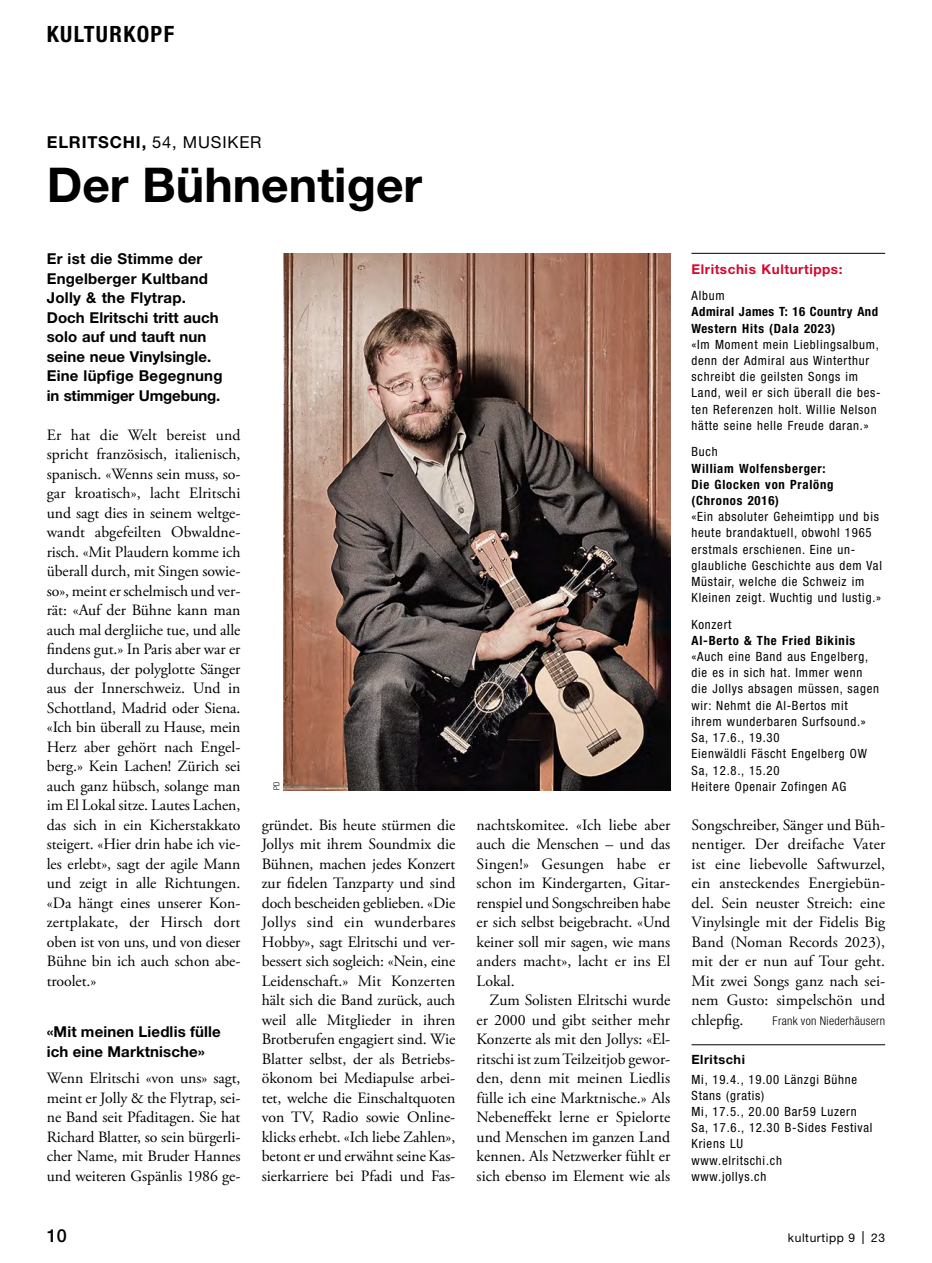
<style>
.page{position:relative;width:932px;height:1263px;background:#fff}
.page>*{position:absolute;margin:0;border:0;box-sizing:border-box;transform-origin:0 0}
._200_KU_Titel_Artike{font:700 48px "Helvetica Neue LT Std";color:#000}
._010_KU_Rubriktitel{font:700 condensed 22.5px "Helvetica Neue LT Std";letter-spacing:.06em;color:#000}
._001_KU_Pagina{font:500 18px "Helvetica Neue LT Std";color:#000}
._020_KU_Dachzeile_Ar{font:700 16.5px "Helvetica Neue LT Std";letter-spacing:.05em;color:#000}
._050_KU_Lauftext_10{font:15.75px/19.5px "Adobe Garamond Pro";letter-spacing:-.005em;color:#000;text-align:justify}
._052_KU_Lauftext_Ein{font:15.75px/19.5px "Adobe Garamond Pro";color:#000;text-align:justify}
._040_KU_Vorspann_1-s{font:700 15px/19.5px "Helvetica Neue LT Std";letter-spacing:.005em;color:#000}
._250_KU_Zwischentite{font:700 15px/19.5px "Helvetica Neue LT Std";letter-spacing:.01em;color:#000}
._063_KU_Kasten_Titel{font:700 13.5px "Helvetica Neue LT Std";letter-spacing:.04em;color:#d5072d}
._066_KU_Kasten_Text{font:condensed 12.75px/16.2px "Helvetica Neue LT Std";letter-spacing:.06em;color:#000}
._063_KU_Kasten_Titel-2{font:700 12.75px "Helvetica Neue LT Std";letter-spacing:.04em;color:#000}
._052_KU_Lauftext_Ein-2{font:300 condensed 12px "Helvetica Neue LT Std";letter-spacing:.025em;color:#000}
._002_KU_Fusszeile{font:12px "Helvetica Neue LT Std";letter-spacing:.05em;color:#000}
._071_KU_Fotobyline_5{font:300 condensed 8.25px "Helvetica Neue LT Std";color:#000}
.s1{font-weight:400}
.s2{font-weight:700}
.s3{font-size:18px}
</style>
<div class="page">
<img style="left:283px;top:253px;width:387px;height:538px">
<hr style="left:691px;top:253px;width:193px;height:1px;background:#000">
<hr style="left:691px;top:1044px;width:193px;height:1px;background:#000">
<p class="_010_KU_Rubriktitel" style="left:47px;top:20px;width:129px">KULTURKOPF</p>
<p class="_020_KU_Dachzeile_Ar" style="left:47px;top:132px;width:216px">ELRITSCHI, <span class="s1">54, MUSIKER</span></p>
<p class="_200_KU_Titel_Artike" style="left:47px;top:155px;width:377px">Der Bühnentiger</p>
<p class="_040_KU_Vorspann_1-s" style="left:47px;top:249px;width:177px">Er ist die Stimme der<br>Engelberger Kultband<br>Jolly &amp; the Flytrap.<br>Doch Elritschi tritt auch solo auf und tauft nun seine neue Vinylsingle.<br>Eine lüpfige Begegnung in stimmiger Umgebung.</p>
<p class="_050_KU_Lauftext_10" style="left:47px;top:425px;width:195px">Er hat die Welt bereist und spricht französisch, italienisch, spanisch. «Wenns sein muss, so&shy;gar kroatisch», lacht Elritschi und sagt dies in seinem weltge&shy;wandt abgefeilten Obwaldne&shy;risch. «Mit Plaudern komme ich überall durch, mit Singen sowie&shy;so», meint er schelmisch und ver&shy;rät: «Auf der Bühne kann man auch mal dergliiche tue, und alle findens gut.» In Paris aber war er durchaus, der polyglotte Sänger aus der Innerschweiz. Und in Schottland, Madrid oder Siena. «Ich bin überall zu Hause, mein Herz aber gehört nach Engel&shy;berg.» Kein Lachen! Zürich sei auch ganz hübsch, solange man im El Lokal sitze. Lautes Lachen, das sich in ein Kicherstakkato steigert. «Hier drin habe ich vie&shy;les erlebt», sagt der agile Mann und zeigt in alle Richtungen. «Da hängt eines unserer Kon&shy;zertplakate, der Hirsch dort oben ist von uns, und von dieser Bühne bin ich auch schon abe&shy;troolet.»</p>
<p class="_250_KU_Zwischentite" style="left:47px;top:1022px;width:175px">«Mit meinen Liedlis fülle ich eine Marktnische»</p>
<p class="_050_KU_Lauftext_10" style="left:47px;top:1069px;width:195px">Wenn Elritschi «von uns» sagt, meint er Jolly &amp; the Flytrap, sei&shy;ne Band seit Pfaditagen. Sie hat Richard Blatter, so sein bürgerli&shy;cher Name, mit Bruder Hannes und weiteren Gspänlis 1986 ge-</p>
<p class="_071_KU_Fotobyline_5" style="left:272px;top:790px;width:11px;rotate:-90deg">PD</p>
<p class="_050_KU_Lauftext_10" style="left:261px;top:815px;width:195px">gründet. Bis heute stürmen die Jollys mit ihrem Soundmix die Bühnen, machen jedes Konzert zur fidelen Tanzparty und sind doch bescheiden geblieben. «Die Jollys sind ein wunderbares Hobby», sagt Elritschi und ver&shy;bessert sich sogleich: «Nein, eine Leidenschaft.» Mit Konzerten hält sich die Band zurück, auch weil alle Mitglieder in ihren Brotberufen engagiert sind. Wie Blatter selbst, der als Betriebs&shy;ökonom bei Mediapulse arbei&shy;tet, welche die Einschaltquoten von TV, Radio sowie Online&shy;klicks erhebt. «Ich liebe Zahlen», betont er und erwähnt seine Kas&shy;sierkarriere bei Pfadi und Fas-</p>
<p class="_050_KU_Lauftext_10" style="left:476px;top:815px;width:195px">nachtskomitee. «Ich liebe aber auch die Menschen – und das Singen!» Gesungen habe er schon im Kindergarten, Gitar&shy;renspiel und Songschreiben habe er sich selbst beigebracht. «Und keiner soll mir sagen, wie mans anders macht», lacht er ins El Lokal.</p>
<p class="_052_KU_Lauftext_Ein" style="left:476px;top:991px;width:195px;text-indent:13px">Zum Solisten Elritschi wurde er 2000 und gibt seither mehr Konzerte als mit den Jollys: «El&shy;ritschi ist zum Teilzeitjob gewor&shy;den, denn mit meinen Liedlis fülle ich eine Marktnische.» Als Nebeneffekt lerne er Spielorte und Menschen im ganzen Land kennen. Als Netzwerker fühlt er sich ebenso im Element wie als</p>
<p class="_063_KU_Kasten_Titel" style="left:691px;top:261px;width:152px">Elritschis Kulturtipps:</p>
<p class="_066_KU_Kasten_Text" style="left:691px;top:287px;width:190px">Album<br><span class="s2">Admiral James T: 16 Country And<br>Western Hits (Dala 2023)<br></span>«Im Moment mein Lieblingsalbum, denn der Admiral aus Winterthur schreibt die geilsten Songs im<br>Land, weil er sich überall die bes&shy;ten Referenzen holt. Willie Nelson hätte seine helle Freude daran.»</p>
<p class="_066_KU_Kasten_Text" style="left:691px;top:444px;width:192px">Buch<br><span class="s2">William Wolfensberger:<br>Die Glocken von Pralöng (Chronos 2016)<br></span>«Ein absoluter Geheimtipp und bis heute brandaktuell, obwohl 1965 erstmals erschienen. Eine un&shy;glaubliche Geschichte aus dem Val<br>Müstair, welche die Schweiz im<br>Kleinen zeigt. Wuchtig und lustig.»</p>
<p class="_066_KU_Kasten_Text" style="left:691px;top:616px;width:189px">Konzert<br><span class="s2">Al-Berto &amp; The Fried Bikinis </span>«Auch eine Band aus Engelberg, die es in sich hat. Immer wenn die Jollys absagen müssen, sagen wir: Nehmt die Al-Bertos mit ihrem wunderbaren Surfsound.»<br>Sa, 17.6., 19.30<br>Eienwäldli Fäscht Engelberg OW<br>Sa, 12.8., 15.20<br>Heitere Openair Zofingen AG</p>
<p class="_052_KU_Lauftext_Ein" style="left:691px;top:815px;width:195px">Songschreiber, Sänger und Büh&shy;nentiger. Der dreifache Vater ist eine liebevolle Saftwurzel, ein ansteckendes Energiebün&shy;del. Sein neuster Streich: eine Vinylsingle mit der Fidelis Big Band (Noman Records 2023), mit der er nun auf Tour geht.<br>Mit zwei Songs ganz nach sei&shy;nem Gusto: simpelschön und chlepfig.</p>
<p class="_052_KU_Lauftext_Ein-2" style="left:772px;top:1013px;width:114px">Frank von Niederhäusern</p>
<p class="_063_KU_Kasten_Titel-2" style="left:691px;top:1052px;width:55px">Elritschi</p>
<p class="_066_KU_Kasten_Text" style="left:691px;top:1071px;width:167px">Mi, 19.4., 19.00 Länzgi Bühne<br>Stans (gratis)</p>
<p class="_066_KU_Kasten_Text" style="left:691px;top:1103px;width:167px">Mi, 17.5., 20.00 Bar59 Luzern</p>
<p class="_066_KU_Kasten_Text" style="left:691px;top:1119px;width:182px">Sa, 17.6., 12.30 B-Sides Festival<br>Kriens LU</p>
<p class="_066_KU_Kasten_Text" style="left:691px;top:1152px;width:92px">www.elritschi.ch</p>
<p class="_066_KU_Kasten_Text" style="left:691px;top:1168px;width:76px">www.jollys.ch</p>
<p class="_001_KU_Pagina" style="left:47px;top:1224px;width:22px">10</p>
<p class="_002_KU_Fusszeile" style="left:787px;top:1230px;width:99px">kulturtipp 9 <span class="s3">l</span> 23</p>
</div>
